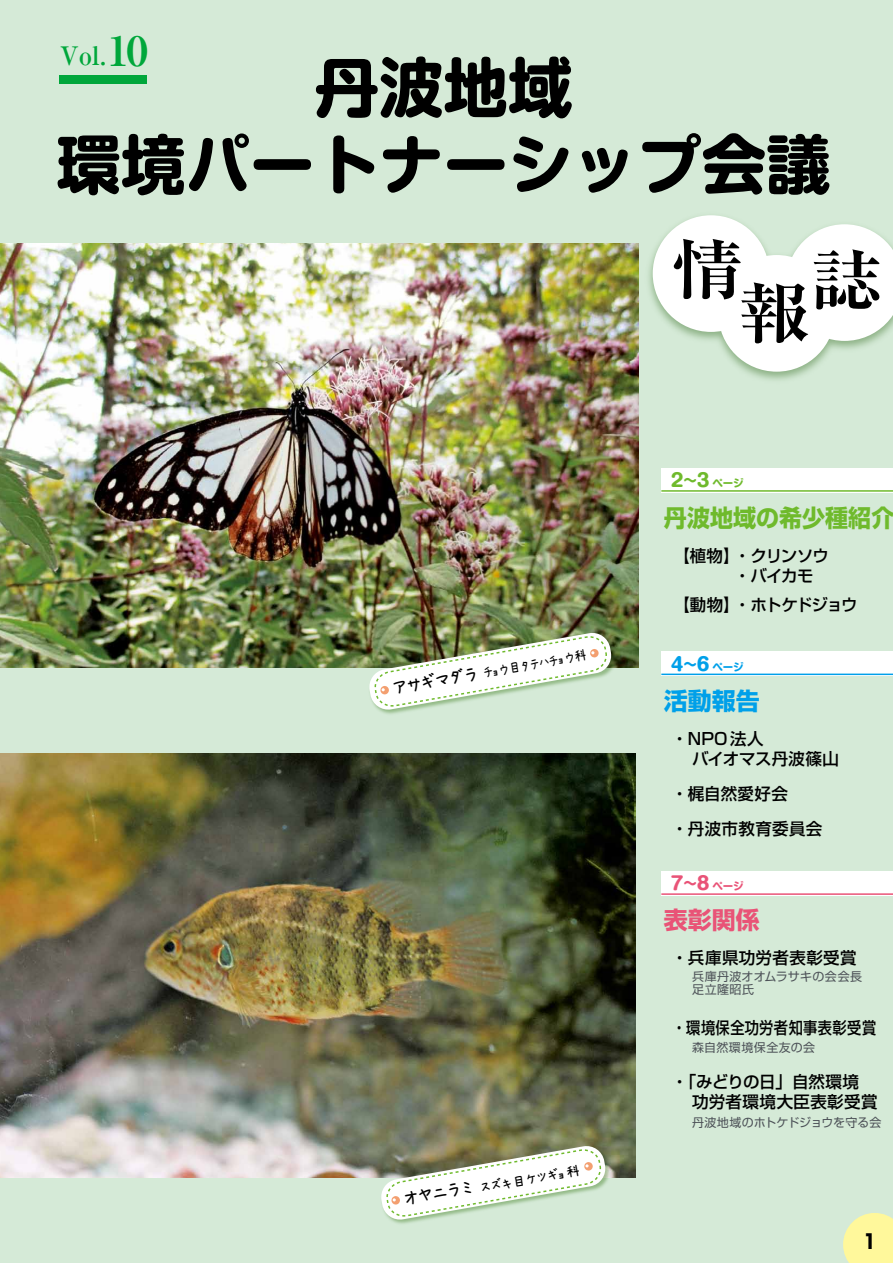
<style>
.page{position:relative;width:893px;height:1263px;background:#d5ead7}
.page>*{position:absolute;margin:0;border:0;box-sizing:border-box;transform-origin:0 0}
.t1{font:700 66px "Ryumin Pro";color:#000;scale:1.1 1}
.t2{font:700 64.5px/76.9px "Shin M Go Pro";color:#000;text-align:center}
.t3{font:700 25.5px "Ryumin Pro";color:#00a73b}
.t4{font:700 24px "Shin Go Pro";color:#6fba2c;scale:.96 1}
.t5{font:700 24px "Shin Go Pro";color:#00a0e9}
.t6{font:700 24px "Shin Go Pro";color:#e95377}
.t7{font:600 22.5px "Bauhaus";color:#000}
.t8{font:700 18px "Shin M Go Pro";color:#6fba2c;scale:1.1 1}
.t9{font:700 18px "Shin M Go Pro";color:#00a0e9;scale:1.1 1}
.t10{font:700 18px "Shin M Go Pro";color:#e95377;scale:1.1 1}
.t11{font:500 16.5px/19.5px "Shin Go Pro";letter-spacing:.02em;color:#000}
.t12{font:500 16.5px "Shin Go Pro";letter-spacing:.02em;color:#000;scale:.86 1}
.t13{font:500 16.5px "Shin Go Pro";letter-spacing:-.08em;color:#000}
.t14{font:500 16.5px/19.5px "Shin Go Pro";letter-spacing:-.065em;color:#000}
.t15{font:14.85px "AP Japanesefont";color:#000;scale:.87 1}
.t16{font:14.85px "AP Japanesefont";color:#000}
.t17{font:12px/13.5px "Shin Go Pro";letter-spacing:.02em;color:#4d5258}
.t18{font:12px "Shin Go Pro";color:#4d5258}
.t19{font:12px "Shin Go Pro";letter-spacing:.04em;color:#4d5258}
.s1{font-size:40.5px}
.s2{font-size:10.5px}
.s3{font-size:19.8px}
</style>
<div class="page">
<div style="left:661px;top:468px;width:232px;height:24px;background:#fff"></div>
<img style="left:648px;top:221px;width:227px;height:159px">
<div style="left:653px;top:215px;width:116px;height:117px;background:#fff;border-radius:50%"></div>
<div style="left:718px;top:255px;width:117px;height:117px;background:#fff;border-radius:50%"></div>
<svg style="left:786px;top:224px;width:107px;height:117px"></svg>
<div style="left:59px;top:75px;width:88px;height:9px;background:#00a73b"></div>
<hr style="left:661px;top:490px;width:232px;height:2px;background:#6fba2c">
<div style="left:661px;top:651px;width:232px;height:25px;background:#fff"></div>
<hr style="left:661px;top:674px;width:232px;height:1px;background:#00a0e9">
<div style="left:661px;top:871px;width:232px;height:25px;background:#fff"></div>
<hr style="left:661px;top:893px;width:232px;height:2px;background:#e95377">
<svg style="left:843px;top:1213px;width:50px;height:50px;background:#faf6a1"></svg>
<img style="left:0;top:243px;width:638px;height:425px">
<img style="left:0;top:753px;width:635px;height:425px">
<img style="left:379px;top:1144px;width:234px;height:80px">
<svg style="left:380px;top:1144px;width:227px;height:77px"></svg>
<img style="left:367px;top:631px;width:251px;height:83px">
<img style="left:368px;top:631px;width:245px;height:80px">
<h3 class="t3" style="left:60px;top:35px;width:90px">Vol.<span class="s1">10</span></h3>
<h2 class="t2" style="left:57px;top:41px;width:775px">丹波地域<br>環境パートナーシップ会議</h2>
<h1 class="t1" style="left:671px;top:217px;width:67px">情</h1>
<h1 class="t1" style="left:810px;top:227px;width:67px">誌</h1>
<h1 class="t1" style="left:737px;top:261px;width:67px">報</h1>
<p class="t8" style="left:671px;top:466px;width:68px">2～3 <span class="s2">ページ</span></p>
<p class="t15" style="left:391px;top:682px;width:228px;rotate:-10deg"><span class="s3">アサギマダラ</span>チョウ目タテハチョウ科</p>
<p class="t16" style="left:403px;top:1194px;width:180px;rotate:-10deg"><span class="s3">オヤニラミ</span>スズキ目ケツギョ科</p>
<h3 class="t4" style="left:664px;top:499px;width:242px">丹波地域の希少種紹介</h3>
<p class="t11" style="left:673px;top:544px;width:68px">【植物】</p>
<p class="t14" style="left:734px;top:544px;width:96px">・クリンソウ・バイカモ</p>
<p class="t13" style="left:673px;top:591px;width:186px">【動物】・ホトケドジョウ</p>
<p class="t9" style="left:671px;top:649px;width:68px">4～6 <span class="s2">ページ</span></p>
<h3 class="t5" style="left:664px;top:682px;width:97px">活動報告</h3>
<p class="t11" style="left:671px;top:727px;width:169px">・NPO法人<br>　バイオマス丹波篠山</p>
<p class="t11" style="left:671px;top:773px;width:152px;line-height:35.5px">・梶自然愛好会<br>・丹波市教育委員会</p>
<p class="t10" style="left:671px;top:869px;width:68px">7～8 <span class="s2">ページ</span></p>
<h3 class="t6" style="left:664px;top:900px;width:97px">表彰関係</h3>
<p class="t11" style="left:671px;top:945px;width:187px">・兵庫県功労者表彰受賞</p>
<p class="t17" style="left:692px;top:968px;width:172px">兵庫丹波オオムラサキの会会長足立隆昭氏</p>
<p class="t12" style="left:672px;top:1014px;width:239px">・環境保全功労者知事表彰受賞</p>
<p class="t19" style="left:692px;top:1038px;width:125px">森自然環境保全友の会</p>
<p class="t11" style="left:671px;top:1070px;width:208px">・「みどりの日」自然環境　功労者環境大臣表彰受賞</p>
<p class="t18" style="left:692px;top:1112px;width:191px">丹波地域のホトケドジョウを守る会</p>
<h3 class="t7" style="left:864px;top:1227px;width:14px">1</h3>
</div>
